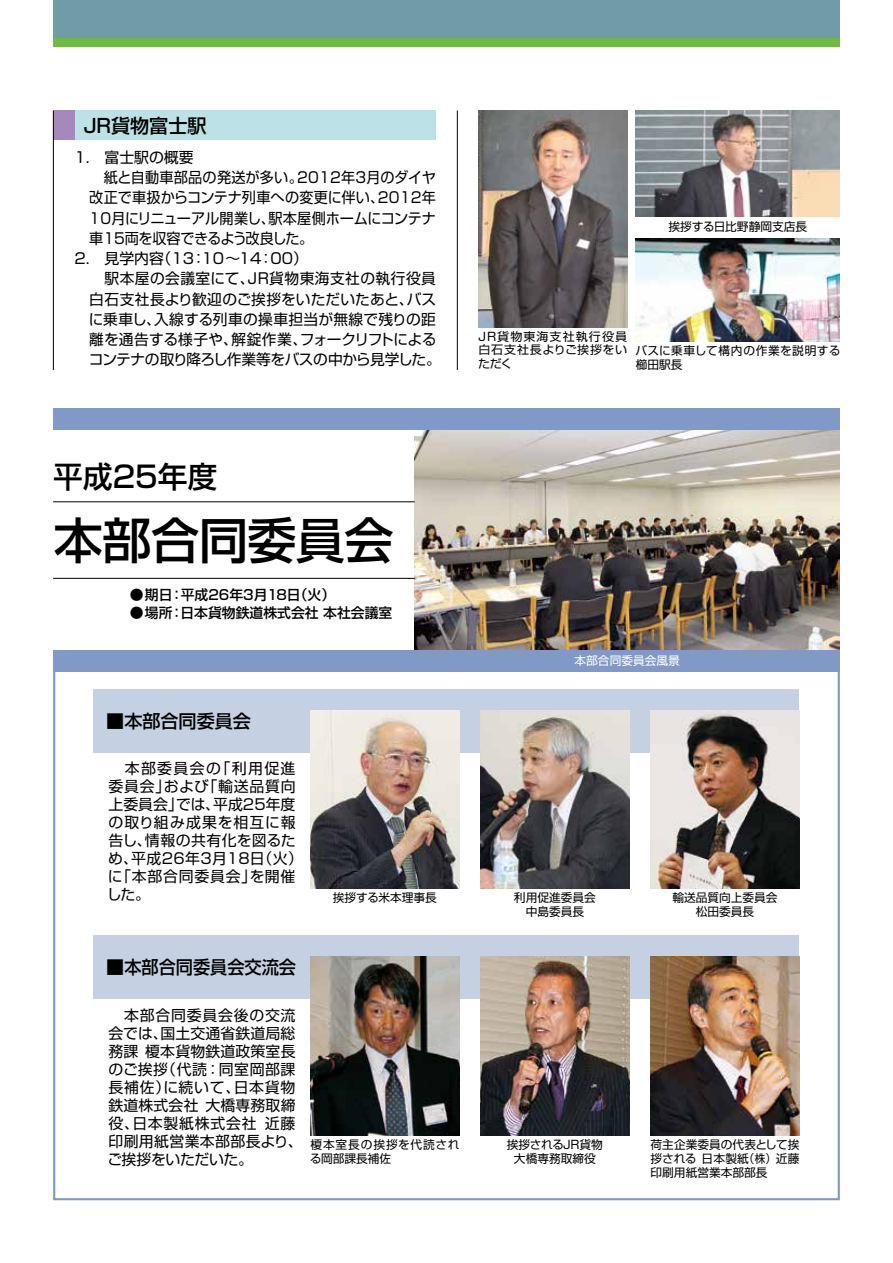
<style>
.page{position:relative;width:893px;height:1263px;background:#fff}
.page>*{position:absolute;margin:0;border:0;box-sizing:border-box;transform-origin:0 0}
.t1{font:500 48.9px "Shin Go Pr 5";letter-spacing:-.01em;color:#000}
.t2{font:500 29.7px "Shin Go Pr 5";color:#000}
.t3{font:500 19.2px "Shin Go Pr 5";color:#000}
.t4{font:500 18px "Shin Go Pr 5";color:#000}
.t5{font:14.85px/18px "Shin Go Pr 5";letter-spacing:.01em;color:#000}
.t6{font:14.85px/18px "Shin Go Pr 5";letter-spacing:.035em;color:#000}
.t7{font:14.85px "Shin Go Pr 5";letter-spacing:.01em;color:#000;scale:.95 1}
.t8{font:14.85px "Shin Go Pr 5";letter-spacing:-.015em;color:#000}
.t9{font:14.85px "Shin Go Pr 5";letter-spacing:-.035em;color:#000}
.t10{font:14.85px "Shin Go Pr 5";letter-spacing:.03em;color:#000}
.t11{font:14.85px "Shin Go Pr 5";letter-spacing:-.03em;color:#000;scale:.95 1}
.t12{font:500 13.8px "Shin Go Pr 5";color:#000}
.t13{font:11.7px/13.8px "Shin Go Pr 5";color:#000;text-align:center}
.t14{font:11.7px/13.8px "Shin Go Pr 5";letter-spacing:.03em;color:#000}
.t15{font:11.7px/13.8px "Shin Go Pr 5";letter-spacing:.05em;color:#000}
.t16{font:11.7px "Shin Go Pr 5";color:#fff}
</style>
<div class="page">
<div style="left:53px;top:0;width:787px;height:43px;background:#719ba7"></div>
<div style="left:53px;top:38px;width:787px;height:9px;background:#6eba44"></div>
<div style="left:53px;top:111px;width:383px;height:29px;background:#bce2e8"></div>
<div style="left:53px;top:111px;width:22px;height:29px;background:#a688bd"></div>
<hr style="left:53px;top:111px;width:1px;height:259px;background:#000">
<hr style="left:457px;top:111px;width:1px;height:259px;background:#000">
<img style="left:636px;top:239px;width:204px;height:102px">
<img style="left:636px;top:111px;width:204px;height:106px">
<img style="left:415px;top:429px;width:425px;height:222px">
<div style="left:53px;top:408px;width:787px;height:21px;background:#8199c7"></div>
<div style="left:53px;top:651px;width:787px;height:21px;background:#8199c7"></div>
<div style="left:94px;top:689px;width:705px;height:64px;background:#c5d0e2"></div>
<div style="left:94px;top:935px;width:705px;height:64px;background:#c5d0e2"></div>
<hr style="left:53px;top:501px;width:362px;height:1px;background:#000">
<hr style="left:53px;top:578px;width:362px;height:1px;background:#000">
<img style="left:310px;top:710px;width:149px;height:179px">
<img style="left:310px;top:956px;width:149px;height:179px">
<img style="left:480px;top:710px;width:149px;height:179px">
<img style="left:480px;top:956px;width:149px;height:179px">
<img style="left:651px;top:710px;width:148px;height:179px">
<img style="left:651px;top:956px;width:148px;height:179px">
<img style="left:478px;top:111px;width:149px;height:216px">
<p class="t3" style="left:83px;top:110px;width:125px">JR貨物富士駅</p>
<p class="t5" style="left:74px;top:147px;width:121px">1.　富士駅の概要</p>
<p class="t7" style="left:89px;top:165px;width:366px">　紙と自動車部品の発送が多い。2012年3月のダイヤ</p>
<p class="t7" style="left:89px;top:185px;width:366px">改正で車扱からコンテナ列車への変更に伴い、2012年</p>
<p class="t7" style="left:89px;top:206px;width:366px">10月にリニューアル開業し、駅本屋側ホームにコンテナ</p>
<p class="t11" style="left:89px;top:226px;width:237px">車15両を収容できるよう改良した。</p>
<p class="t5" style="left:74px;top:248px;width:235px">2.　見学内容（13：10〜14：00）</p>
<p class="t10" style="left:89px;top:266px;width:348px">　駅本屋の会議室にて、JR貨物東海支社の執行役員</p>
<p class="t5" style="left:89px;top:288px;width:348px">白石支社長より歓迎のご挨拶をいただいたあと、バス</p>
<p class="t5" style="left:89px;top:309px;width:349px">に乗車し、入線する列車の操車担当が無線で残りの距</p>
<p class="t8" style="left:89px;top:327px;width:349px">離を通告する様子や、解錠作業、フォークリフトによる</p>
<p class="t9" style="left:89px;top:347px;width:354px">コンテナの取り降ろし作業等をバスの中から見学した。</p>
<p class="t13" style="left:668px;top:218px;width:140px">挨拶する日比野静岡支店長</p>
<p class="t13" style="left:478px;top:329px;width:151px;text-align:justify">JR貨物東海支社執行役員白石支社長よりご挨拶をいただく</p>
<p class="t14" style="left:636px;top:342px;width:206px">バスに乗車して構内の作業を説明する櫛田駅長</p>
<h2 class="t2" style="left:53px;top:452px;width:166px">平成25年度</h2>
<h1 class="t1" style="left:54px;top:500px;width:341px">本部合同委員会</h1>
<p class="t12" style="left:130px;top:583px;width:207px">●期日：平成26年3月18日（火）</p>
<p class="t12" style="left:130px;top:601px;width:264px">●場所：日本貨物鉄道株式会社 本社会議室</p>
<p class="t4" style="left:106px;top:706px;width:146px">■本部合同委員会</p>
<p class="t6" style="left:107px;top:758px;width:197px">　本部委員会の「利用促進委員会」および「輸送品質向上委員会」では、平成25年度の取り組み成果を相互に報告し、情報の共有化を図るため、平成26年3月18日（火）に「本部合同委員会」を開催した。</p>
<p class="t13" style="left:333px;top:890px;width:105px">挨拶する米本理事長</p>
<p class="t4" style="left:106px;top:952px;width:191px">■本部合同委員会交流会</p>
<p class="t5" style="left:108px;top:1005px;width:197px">　本部合同委員会後の交流会では、国土交通省鉄道局総務課榎本貨物鉄道政策室長のご挨拶（代読：同室岡部課長補佐）に続いて、日本貨物鉄道株式会社大橋専務取締役、日本製紙株式会社近藤印刷用紙営業本部部長より、ご挨拶をいただいた。</p>
<p class="t15" style="left:310px;top:1136px;width:151px">榎本室長の挨拶を代読される岡部課長補佐</p>
<p class="t16" style="left:575px;top:651px;width:107px">本部合同委員会風景</p>
<p class="t13" style="left:514px;top:890px;width:83px">利用促進委員会中島委員長</p>
<p class="t13" style="left:672px;top:890px;width:107px">輸送品質向上委員会松田委員長</p>
<p class="t13" style="left:507px;top:1136px;width:98px">挨拶されるＪＲ貨物大橋専務取締役</p>
<p class="t13" style="left:651px;top:1136px;width:150px;text-align:justify">荷主企業委員の代表として挨拶される日本製紙（株）近藤印刷用紙営業本部部長</p>
</div>
